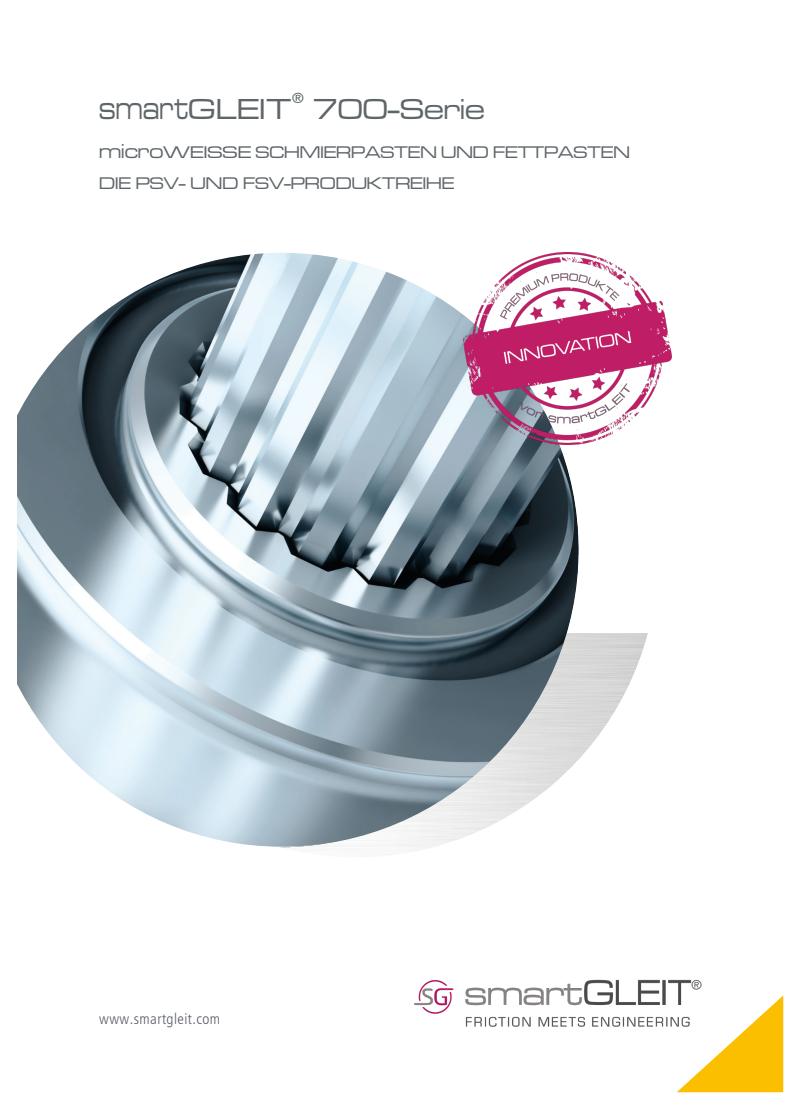
<style>
.page{position:relative;width:801px;height:1110px;background:#fff}
.page>*{position:absolute;margin:0;border:0;box-sizing:border-box;transform-origin:0 0}
.t1{font:500 34.25px "Microgramma Ext D";letter-spacing:.015em;color:#5f6669;scale:.74 1}
.t2{font:500 30px "Microgramma Ext D";color:#5f6669}
.t3{font:500 17.5px/31.2px "Microgramma Ext D";color:#5f6669;scale:1.08 1}
.t4{font:300 condensed 15px "Frutiger LT Std";letter-spacing:.03em;color:#595e66}
.t5{font:condensed 14.62px "Frutiger LT Std";color:#5f6669;scale:1.06 1}
.s1{font-size:21px}
.s2{font-size:30px}
</style>
<div class="page">
<svg style="left:678px;top:995px;width:105px;height:96px"></svg>
<img style="left:414px;top:979px;width:288px;height:49px">
<img style="left:278px;top:633px;width:370px;height:222px">
<img style="left:18px;top:253px;width:560px;height:593px">
<img style="left:463px;top:253px;width:208px;height:191px">
<p class="t5" style="left:292px;top:92px;width:13px">®</p>
<h2 class="t2" style="left:313px;top:99px;width:173px">700-Serie</h2>
<p class="t3" style="left:99px;top:139px;width:493px"><span class="s1">micro</span>WEISSE SCHMIERPASTEN UND FETTPASTEN<br>DIE PSV- UND FSV-PRODUKTREIHE</p>
<h1 class="t1" style="left:99px;top:96px;width:260px">smart<span class="s2">GLEIT</span></h1>
<p class="t4" style="left:99px;top:1011px;width:123px">www.smartgleit.com</p>
</div>
